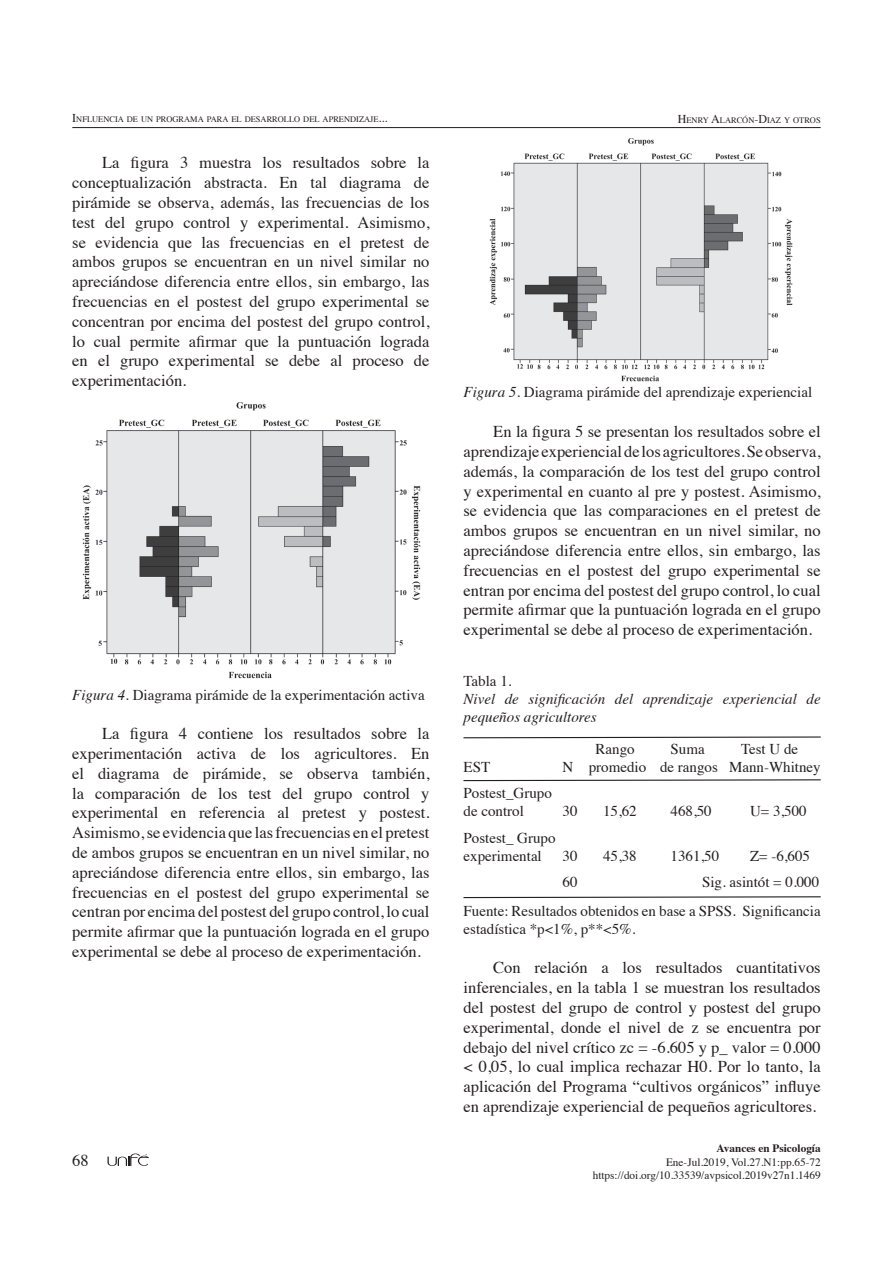
<style>
.page{position:relative;width:893px;height:1263px;background:#fff}
.page>*{position:absolute;margin:0;border:0;box-sizing:border-box;transform-origin:0 0}
.t1{font:16.5px/19.8px "Times";color:#231f20;text-align:justify}
.t2{font:15px/18px "Times";color:#231f20}
.t3{font:italic 15px/18px "Times";color:#231f20}
.t4{font:11.25px "Times";color:#231f20}
.t5{font:700 11.25px "Times";color:#231f20}
.t6{font:8.4px "Times";color:#231f20}
.s1{font-size:12px}
.s2{font-style:italic}
.s3{color:#fff}
</style>
<div class="page">
<hr style="left:72px;top:127px;width:749px;height:1px;background:#231f20">
<svg style="left:108px;top:1153px;width:41px;height:13px"></svg>
<svg style="left:463px;top:736px;width:358px;height:3px"></svg>
<svg style="left:463px;top:779px;width:358px;height:3px"></svg>
<svg style="left:463px;top:896px;width:358px;height:3px"></svg>
<img style="left:82px;top:402px;width:339px;height:277px">
<img style="left:489px;top:138px;width:304px;height:244px">
<p class="t6" style="left:72px;top:111px;width:317px"><span class="s1">I</span>NFLUENCIA DE UN PROGRAMA PARA EL DESARROLLO DEL APRENDIZAJE<span class="s1">...</span></p>
<p class="t1" style="left:72px;top:152px;width:359px;text-indent:30px">La figura 3 muestra los resultados sobre la conceptualización abstracta. En tal diagrama de pirámide se observa, además, las frecuencias de los test del grupo control y experimental. Asimismo, se evidencia que las frecuencias en el pretest de ambos grupos se encuentran en un nivel similar no apreciándose diferencia entre ellos, sin embargo, las frecuencias en el postest del grupo experimental se concentran por encima del postest del grupo control, lo cual permite afirmar que la puntuación lograda en el grupo experimental se debe al proceso de experimentación.</p>
<p class="t2" style="left:72px;top:684px;width:354px"><span class="s2">Figura 4.</span> Diagrama pirámide de la experimentación activa</p>
<p class="t1" style="left:72px;top:722px;width:359px;text-indent:30px">La figura 4 contiene los resultados sobre la experimentación activa de los agricultores. En el diagrama de pirámide, se observa también, la comparación de los test del grupo control y experimental en referencia al pretest y postest.<br>Asimismo, se evidencia que las frecuencias en el pretest de ambos grupos se encuentran en un nivel similar, no apreciándose diferencia entre ellos, sin embargo, las frecuencias en el postest del grupo experimental se centran por encima del postest del grupo control, lo cual permite afirmar que la puntuación lograda en el grupo experimental se debe al proceso de experimentación.</p>
<p class="t6" style="left:678px;top:112px;width:144px"><span class="s1">H</span>ENRY <span class="s1">A</span>LARCÓN<span class="s1">-D</span>IAZ Y OTROS</p>
<p class="t2" style="left:463px;top:382px;width:350px"><span class="s2">Figura 5.</span> Diagrama pirámide del aprendizaje experiencial</p>
<p class="t1" style="left:463px;top:420px;width:359px;text-indent:30px">En la figura 5 se presentan los resultados sobre el aprendizaje experiencial de los agricultores. Se observa, además, la comparación de los test del grupo control y experimental en cuanto al pre y postest. Asimismo, se evidencia que las comparaciones en el pretest de ambos grupos se encuentran en un nivel similar, no apreciándose diferencia entre ellos, sin embargo, las frecuencias en el postest del grupo experimental se entran por encima del postest del grupo control, lo cual permite afirmar que la puntuación lograda en el grupo experimental se debe al proceso de experimentación.</p>
<p class="t2" style="left:463px;top:671px;width:50px">Tabla 1.</p>
<p class="t3" style="left:463px;top:689px;width:359px">Nivel de significación del aprendizaje experiencial de pequeños agricultores</p>
<p class="t2" style="left:595px;top:739px;width:41px">Rango</p>
<p class="t2" style="left:670px;top:739px;width:36px">Suma</p>
<p class="t2" style="left:741px;top:739px;width:59px">Test U de</p>
<p class="t2" style="left:463px;top:757px;width:28px">EST</p>
<p class="t2" style="left:562px;top:757px;width:260px">N promedio de rangos Mann-Whitney</p>
<p class="t2" style="left:463px;top:783px;width:90px">Postest_Grupo</p>
<p class="t2" style="left:463px;top:801px;width:62px">de control</p>
<p class="t2" style="left:562px;top:801px;width:16px">30</p>
<p class="t2" style="left:603px;top:801px;width:35px">15,62</p>
<p class="t2" style="left:670px;top:801px;width:43px">468,50</p>
<p class="t2" style="left:750px;top:801px;width:58px">U= 3,500</p>
<p class="t2" style="left:463px;top:828px;width:94px">Postest_ Grupo</p>
<p class="t2" style="left:463px;top:846px;width:80px">experimental</p>
<p class="t2" style="left:562px;top:846px;width:16px">30</p>
<p class="t2" style="left:603px;top:846px;width:35px">45,38</p>
<p class="t2" style="left:670px;top:846px;width:50px">1361,50</p>
<p class="t2" style="left:750px;top:846px;width:62px">Z= -6,605</p>
<p class="t2" style="left:562px;top:872px;width:16px">60</p>
<p class="t2" style="left:702px;top:872px;width:119px">Sig. asintót = 0.000</p>
<p class="t2" style="left:463px;top:900px;width:359px">Fuente: Resultados obtenidos en base a SPSS. Significancia estadística *p&lt;1%, p**&lt;5%.</p>
<p class="t1" style="left:463px;top:956px;width:359px;text-indent:30px">Con relación a los resultados cuantitativos inferenciales, en la tabla 1 se muestran los resultados del postest del grupo de control y postest del grupo experimental, donde el nivel de z se encuentra por debajo del nivel crítico zc = -6.605 y p_ valor = 0.000 &lt; 0,05, lo cual implica rechazar H0. Por lo tanto, la aplicación del Programa “cultivos orgánicos” influye en aprendizaje experiencial de pequeños agricultores.</p>
<p class="t5" style="left:716px;top:1138px;width:106px">Avances en Psicología</p>
<p class="t1" style="left:72px;top:1149px;width:18px">68</p>
<p class="t4" style="left:666px;top:1151px;width:156px">Ene-Jul.2019, Vol.27.N1:pp.<span class="s3">9-100</span></p>
<p class="t4" style="left:794px;top:1152px;width:28px">65-72</p>
<p class="t4" style="left:593px;top:1165px;width:229px">https://doi.org/10.33539/avpsicol.2019v27n1.1469</p>
</div>
